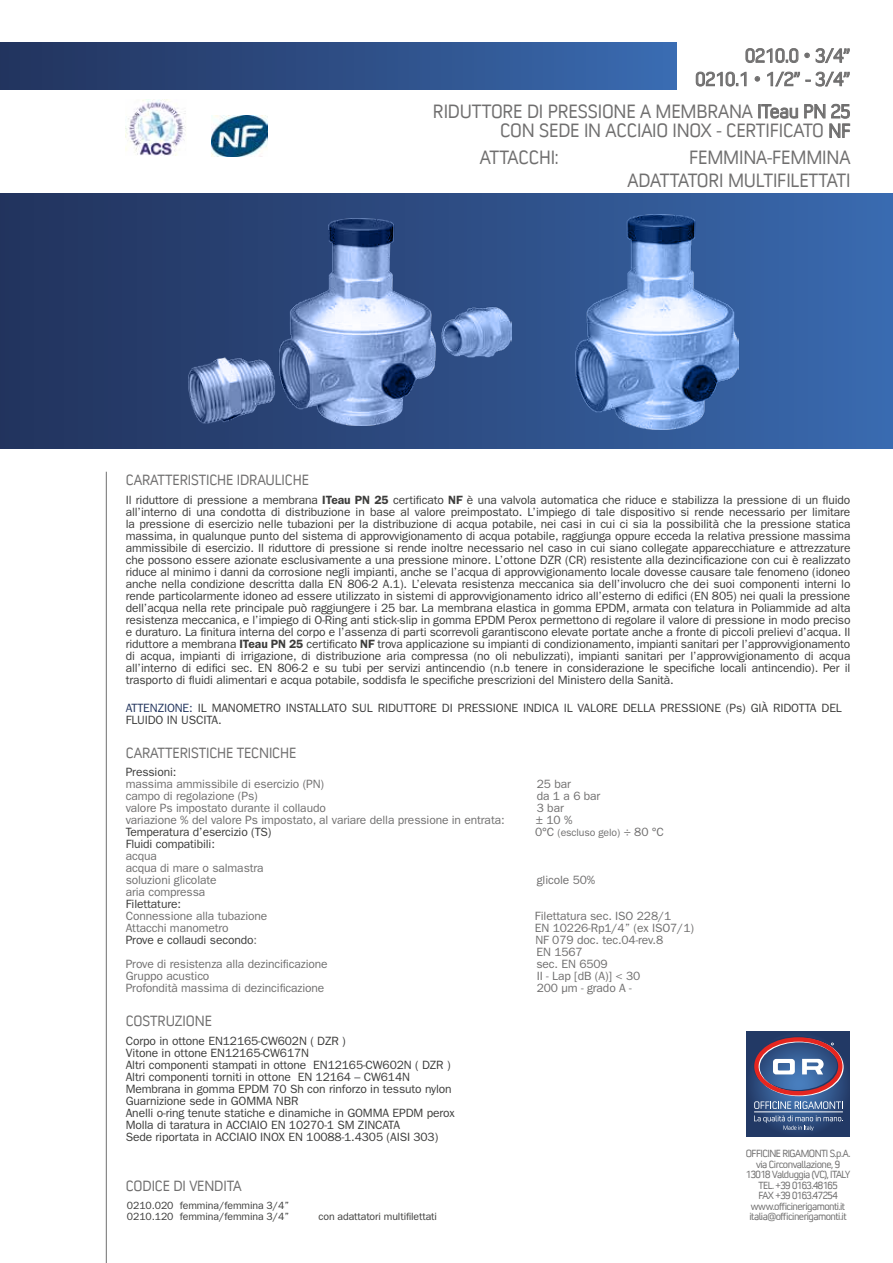
<style>
.page{position:relative;width:893px;height:1263px;background:#fff}
.page>*{position:absolute;margin:0;border:0;box-sizing:border-box;transform-origin:0 0}
.t1{font:19.5px/19.5px "Convection";letter-spacing:-.01em;color:#706f6f;text-align:right}
.t2{font:15px "Convection";letter-spacing:-.01em;color:#706f6f}
.t3{font:12px/12px "ITC Franklin Gothic Std";letter-spacing:-.01em;color:#3c3c3b}
.t4{font:12px/12px "ITC Franklin Gothic Std";letter-spacing:-.01em;color:#706f6f}
.t5{font:10.5px/10.5px "Convection";letter-spacing:-.05em;color:#706f6f;text-align:center}
.t6{font:10.5px/10.6px "ITC Franklin Gothic Std";letter-spacing:-.01em;color:#3c3c3b}
.t7{font:10.5px "ITC Franklin Gothic Std";letter-spacing:-.01em;color:#706f6f}
.s1{font-weight:600}
.s2{color:#21335c}
.s3{font-size:12px}
.s4{color:#706f6f}
</style>
<div class="page">
<hr style="left:106px;top:472px;width:1px;height:791px;background:#706f6f">
<div style="left:0;top:194px;width:893px;height:255px;background:linear-gradient(to right,#22325b,#3969ae)"></div>
<div style="left:0;top:43px;width:676px;height:46px;background:linear-gradient(to right,#22325c,#3a6bb0)"></div>
<div style="left:758px;top:104px;width:3px;height:14px;border:1px solid #706f6f"></div>
<svg style="left:761px;top:103px;width:90px;height:35px"></svg>
<img style="left:126px;top:99px;width:60px;height:56px">
<img style="left:211px;top:116px;width:57px;height:41px">
<svg style="left:745px;top:48px;width:105px;height:15px"></svg>
<svg style="left:695px;top:71px;width:52px;height:16px"></svg>
<svg style="left:754px;top:76px;width:6px;height:6px"></svg>
<svg style="left:767px;top:71px;width:83px;height:16px"></svg>
<img style="left:575px;top:214px;width:163px;height:215px">
<img style="left:188px;top:219px;width:323px;height:207px">
<svg style="left:746px;top:1032px;width:104px;height:104px;background:#27406d"></svg>
<hr style="left:754px;top:1111px;width:89px;height:1px;background:#fff">
<svg style="left:754px;top:1115px;width:89px;height:16px"></svg>
<svg style="left:753px;top:1036px;width:91px;height:73px;background:#67658b"></svg>
<h1 class="t1" style="left:695px;top:43px;width:157px;line-height:23.4px">0210.0 • 3/4”<br>0210.1 • 1/2” - 3/4”</h1>
<h1 class="t1" style="left:433px;top:101px;width:419px">RIDUTTORE DI PRESSIONE A MEMBRANA ITeau PN 25<br>CON SEDE IN ACCIAIO INOX - CERTIFICATO NF</h1>
<h1 class="t1" style="left:480px;top:147px;width:81px">ATTACCHI:</h1>
<h1 class="t1" style="left:628px;top:145px;width:224px;line-height:22.5px">FEMMINA-FEMMINA<br>ADATTATORI MULTIFILETTATI</h1>
<p class="t2" style="left:126px;top:470px;width:185px">CARATTERISTICHE IDRAULICHE</p>
<p class="t3" style="left:126px;top:494px;width:726px;text-align:justify">Il riduttore di pressione a membrana <span class="s1">ITeau PN 25</span> certificato <span class="s1">NF</span> è una valvola automatica che riduce e stabilizza la pressione di un fluido all’interno di una condotta di distribuzione in base al valore preimpostato. L’impiego di tale dispositivo si rende necessario per limitare la pressione di esercizio nelle tubazioni per la distribuzione di acqua potabile, nei casi in cui ci sia la possibilità che la pressione statica massima, in qualunque punto del sistema di approvvigionamento di acqua potabile, raggiunga oppure ecceda la relativa pressione massima ammissibile di esercizio. Il riduttore di pressione si rende inoltre necessario nel caso in cui siano collegate apparecchiature e attrezzature che possono essere azionate esclusivamente a una pressione minore. L’ottone DZR (CR) resistente alla dezincificazione con cui è realizzato riduce al minimo i danni da corrosione negli impianti, anche se l’acqua di approvvigionamento locale dovesse causare tale fenomeno (idoneo anche nella condizione descritta dalla EN 806-2 A.1). L’elevata resistenza meccanica sia dell’involucro che dei suoi componenti interni lo rende particolarmente idoneo ad essere utilizzato in sistemi di approvvigionamento idrico all’esterno di edifici (EN 805) nei quali la pressione dell’acqua nella rete principale può raggiungere i 25 bar. La membrana elastica in gomma EPDM, armata con telatura in Poliammide ad alta resistenza meccanica, e l’impiego di O-Ring anti stick-slip in gomma EPDM Perox permettono di regolare il valore di pressione in modo preciso e duraturo. La finitura interna del corpo e l’assenza di parti scorrevoli garantiscono elevate portate anche a fronte di piccoli prelievi d’acqua. Il riduttore a membrana <span class="s1">ITeau PN 25</span> certificato <span class="s1">NF</span> trova applicazione su impianti di condizionamento, impianti sanitari per l’approvvigionamento di acqua, impianti di irrigazione, di distribuzione aria compressa (no oli nebulizzati), impianti sanitari per l’approvvigionamento di acqua all’interno di edifici sec. EN 806-2 e su tubi per servizi antincendio (n.b tenere in considerazione le specifiche locali antincendio). Per il trasporto di fluidi alimentari e acqua potabile, soddisfa le specifiche prescrizioni del Ministero della Sanità.</p>
<p class="t3" style="left:126px;top:701px;width:718px"><span class="s2">ATTENZIONE:</span> IL MANOMETRO INSTALLATO SUL RIDUTTORE DI PRESSIONE INDICA IL VALORE DELLA PRESSIONE (Ps) GIÀ RIDOTTA DEL<br>FLUIDO IN USCITA.</p>
<p class="t2" style="left:126px;top:743px;width:172px">CARATTERISTICHE TECNICHE</p>
<p class="t3" style="left:126px;top:766px;width:52px">Pressioni:</p>
<p class="t4" style="left:126px;top:778px;width:200px">massima ammissibile di esercizio (PN)</p>
<p class="t4" style="left:537px;top:778px;width:36px">25 bar</p>
<p class="t4" style="left:126px;top:790px;width:133px">campo di regolazione (Ps)</p>
<p class="t4" style="left:537px;top:790px;width:65px">da 1 a 6 bar</p>
<p class="t4" style="left:126px;top:802px;width:202px">valore Ps impostato durante il collaudo</p>
<p class="t4" style="left:537px;top:802px;width:29px">3 bar</p>
<p class="t4" style="left:126px;top:814px;width:380px">variazione % del valore Ps impostato, al variare della pressione in entrata:</p>
<p class="t4" style="left:536px;top:814px;width:38px">± 10 %</p>
<p class="t3" style="left:126px;top:826px;width:147px">Temperatura d’esercizio (TS)</p>
<p class="t7" style="left:535px;top:826px;width:130px"><span class="s3">0°C</span> (escluso gelo) <span class="s3">÷ 80 °C</span></p>
<p class="t3" style="left:126px;top:838px;width:91px">Fluidi compatibili:</p>
<p class="t4" style="left:126px;top:850px;width:139px">acqua<br>acqua di mare o salmastra soluzioni glicolate</p>
<p class="t4" style="left:537px;top:874px;width:60px">glicole 50%</p>
<p class="t4" style="left:126px;top:886px;width:81px">aria compressa</p>
<p class="t3" style="left:126px;top:898px;width:57px">Filettature:</p>
<p class="t4" style="left:126px;top:910px;width:143px">Connessione alla tubazione</p>
<p class="t4" style="left:535px;top:910px;width:138px">Filettatura sec. ISO 228/1</p>
<p class="t4" style="left:126px;top:922px;width:105px">Attacchi manometro</p>
<p class="t4" style="left:535px;top:922px;width:161px">EN 10226-Rp1/4” (ex ISO7/1)</p>
<p class="t3" style="left:126px;top:934px;width:133px">Prove e collaudi secondo<span class="s4">:</span></p>
<p class="t4" style="left:535px;top:934px;width:129px">NF 079 doc. tec.04-rev.8<br>EN 1567</p>
<p class="t4" style="left:126px;top:958px;width:204px">Prove di resistenza alla dezincificazione</p>
<p class="t4" style="left:536px;top:958px;width:73px">sec. EN 6509</p>
<p class="t4" style="left:126px;top:970px;width:85px">Gruppo acustico</p>
<p class="t4" style="left:537px;top:970px;width:105px">II - Lap [dB (A)] &lt; 30</p>
<p class="t4" style="left:126px;top:982px;width:200px">Profondità massima di dezincificazione</p>
<p class="t4" style="left:537px;top:982px;width:97px">200 µm - grado A -</p>
<p class="t2" style="left:126px;top:1012px;width:88px">COSTRUZIONE</p>
<p class="t3" style="left:126px;top:1035px;width:331px">Corpo in ottone EN12165-CW602N ( DZR )<br>Vitone in ottone EN12165-CW617N<br>Altri componenti stampati in ottone EN12165-CW602N ( DZR )<br>Altri componenti torniti in ottone EN 12164 – CW614N Membrana in gomma EPDM 70 Sh con rinforzo in tessuto nylon Guarnizione sede in GOMMA NBR<br>Anelli o-ring tenute statiche e dinamiche in GOMMA EPDM perox Molla di taratura in ACCIAIO EN 10270-1 SM ZINCATA<br>Sede riportata in ACCIAIO INOX EN 10088-1.4305 (AISI 303)</p>
<p class="t2" style="left:126px;top:1176px;width:117px">CODICE DI VENDITA</p>
<p class="t6" style="left:127px;top:1200px;width:164px">0210.020 femmina/femmina 3/4”<br>0210.120 femmina/femmina 3/4”</p>
<p class="t6" style="left:318px;top:1211px;width:120px">con adattatori multifilettati</p>
<p class="t5" style="left:746px;top:1148px;width:106px">OFFICINE RIGAMONTI S.p.A. via Circonvallazione, 9<br>13018 Valduggia (VC), ITALY<br>TEL. +39 0163.48165<br>FAX +39 0163.47254 www.officinerigamonti.it italia@officinerigamonti.it</p>
</div>
